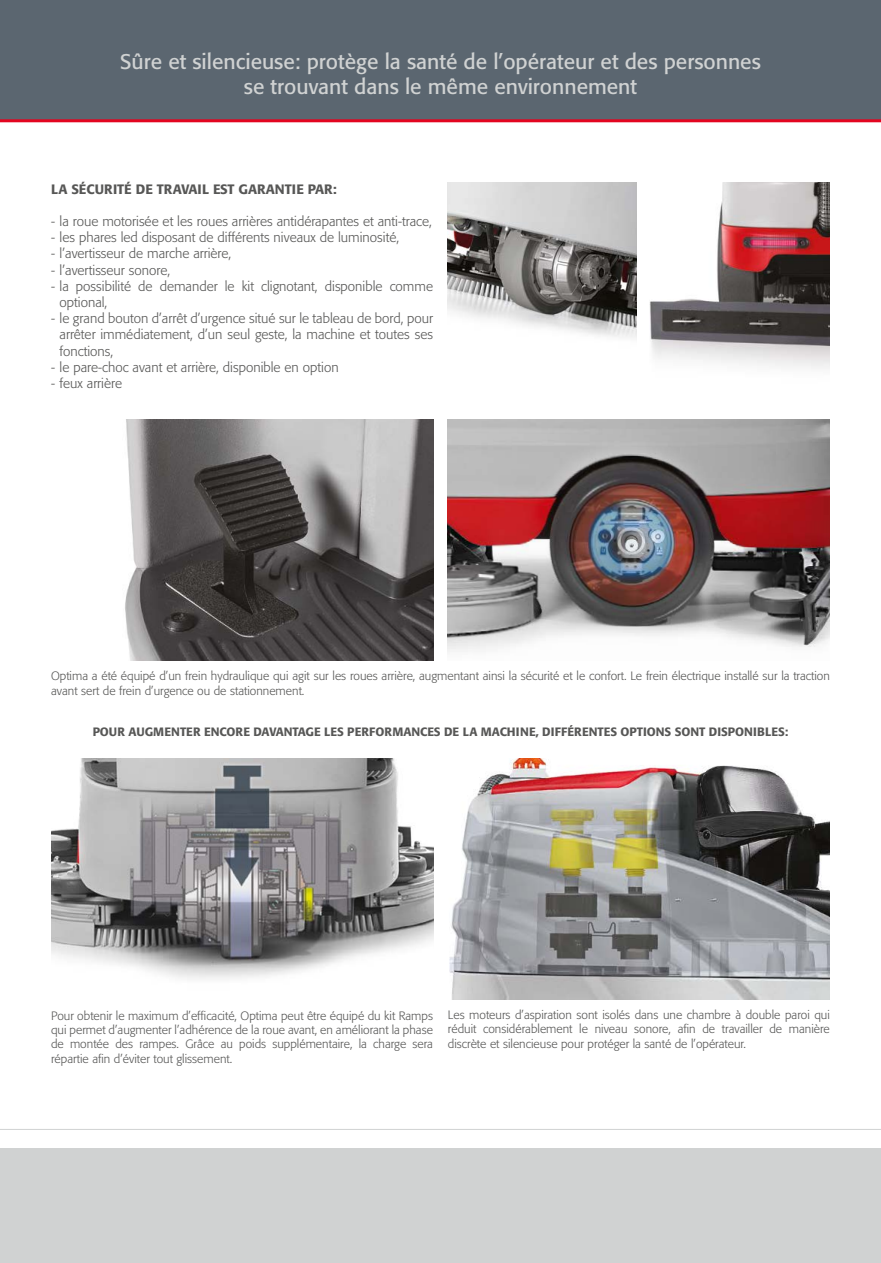
<style>
.page{position:relative;width:881px;height:1263px;background:#fff}
.page>*{position:absolute;margin:0;border:0;box-sizing:border-box;transform-origin:0 0}
.t1{font:21px/25.2px "Formata";color:#d0d2d2;text-align:center}
.t2{font:300 13.5px/16.2px "Formata";color:#575756}
.t3{font:500 13.5px "Formata";color:#575756}
.t4{font:300 12px/14.4px "Formata";color:#575756;text-align:justify}
.t5{font:500 12px "Formata";color:#575756}
</style>
<div class="page">
<img style="left:448px;top:420px;width:381px;height:232px">
<img style="left:125px;top:420px;width:308px;height:241px">
<img style="left:448px;top:183px;width:188px;height:155px">
<img style="left:649px;top:183px;width:180px;height:186px">
<img style="left:449px;top:758px;width:380px;height:241px">
<hr style="left:0;top:1129px;width:880px;height:1px;background:#d0d2d2">
<img style="left:51px;top:758px;width:382px;height:221px">
<div style="left:0;top:1148px;width:880px;height:115px;background:#d0d2d2"></div>
<div style="left:0;top:0;width:880px;height:121px;background:#5b6670"></div>
<hr style="left:0;top:119px;width:880px;height:3px;background:#e30520">
<h1 class="t1" style="left:120px;top:49px;width:642px">Sûre et silencieuse: protège la santé de l’opérateur et des personnes se trouvant dans le même environnement</h1>
<p class="t3" style="left:51px;top:180px;width:287px">LA SÉCURITÉ DE TRAVAIL EST GARANTIE PAR:</p>
<p class="t2" style="left:51px;top:213px;width:382px">- la roue motorisée et les roues arrières antidérapantes et anti-trace,</p>
<p class="t2" style="left:51px;top:229px;width:349px">- les phares led disposant de différents niveaux de luminosité,</p>
<p class="t2" style="left:51px;top:246px;width:182px">- l’avertisseur de marche arrière,</p>
<p class="t2" style="left:51px;top:262px;width:121px">- l’avertisseur sonore,</p>
<p class="t2" style="left:60px;top:278px;width:375px;text-indent:-9px">- la possibilité de demander le kit clignotant, disponible comme optional,</p>
<p class="t2" style="left:60px;top:310px;width:375px;text-align:justify;text-indent:-9px">- le grand bouton d’arrêt d’urgence situé sur le tableau de bord, pour arrêter immédiatement, d’un seul geste, la machine et toutes ses fonctions,</p>
<p class="t2" style="left:51px;top:359px;width:289px">- le pare-choc avant et arrière, disponible en option</p>
<p class="t2" style="left:51px;top:375px;width:72px">- feux arrière</p>
<p class="t4" style="left:51px;top:669px;width:780px">Optima a été équipé d’un frein hydraulique qui agit sur les roues arrière, augmentant ainsi la sécurité et le confort. Le frein électrique installé sur la traction avant sert de frein d’urgence ou de stationnement.</p>
<p class="t5" style="left:93px;top:724px;width:696px">POUR AUGMENTER ENCORE DAVANTAGE LES PERFORMANCES DE LA MACHINE, DIFFÉRENTES OPTIONS SONT DISPONIBLES:</p>
<p class="t4" style="left:51px;top:1008px;width:383px">Pour obtenir le maximum d’efficacité, Optima peut être équipé du kit Ramps qui permet d’augmenter l’adhérence de la roue avant, en améliorant la phase de montée des rampes. Grâce au poids supplémentaire, la charge sera répartie afin d’éviter tout glissement.</p>
<p class="t4" style="left:448px;top:1007px;width:383px">Les moteurs d’aspiration sont isolés dans une chambre à double paroi qui réduit considérablement le niveau sonore, afin de travailler de manière discrète et silencieuse pour protéger la santé de l’opérateur.</p>
</div>
